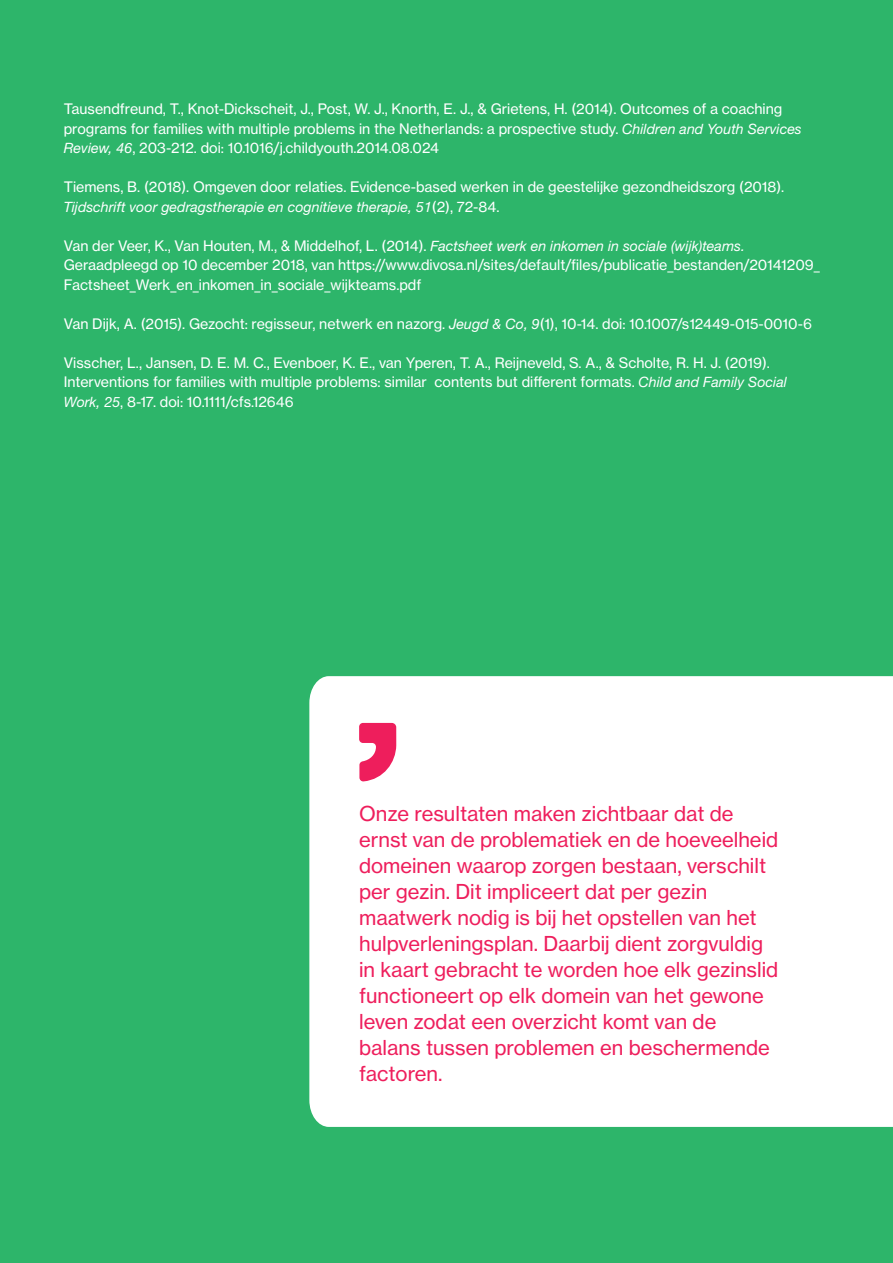
<style>
.page{position:relative;width:893px;height:1263px;background:#2db56a}
.page>*{position:absolute;margin:0;border:0;box-sizing:border-box;transform-origin:0 0}
.t1{font:20.25px/26px "N Haas Grotesk TX Pro 55 Rg";color:#ee1e5c}
.t2{font:14.25px/19.5px "N Haas Grotesk TX Pro 55 Rg";color:#fff}
.t3{font:italic 14.25px "Helvetica Neue";color:#fff}
.s1{font-family:"Helvetica Neue";font-style:italic}
.s2{font-family:"N Haas Grotesk TX Pro 55 Rg";font-style:normal}
</style>
<div class="page">
<div style="left:309px;top:676px;width:584px;height:451px;background:#fff"></div>
<svg style="left:359px;top:723px;width:37px;height:59px;background:#f25987"></svg>
<p class="t2" style="left:64px;top:99px;width:739px">Tausendfreund, T., Knot-Dickscheit, J., Post, W. J., Knorth, E. J., &amp; Grietens, H. (2014). Outcomes of a coaching programs for families with multiple problems in the Netherlands: a prospective study. <span class="s1">Children and Youth Services<br>Review, 46</span>, 203-212. doi: 10.1016/j.childyouth.2014.08.024</p>
<p class="t2" style="left:64px;top:177px;width:722px">Tiemens, B. (2018). Omgeven door relaties. Evidence-based werken in de geestelijke gezondheidszorg (2018).</p>
<p class="t3" style="left:64px;top:198px;width:437px">Tijdschrift voor gedragstherapie en cognitieve therapie, 51<span class="s2">(2), 72-84.</span></p>
<p class="t2" style="left:64px;top:236px;width:758px">Van der Veer, K., Van Houten, M., &amp; Middelhof, L. (2014). <span class="s1">Factsheet werk en inkomen in sociale (wijk)teams.<br></span>Geraadpleegd op 10 december 2018, van https://www.divosa.nl/sites/default/files/publicatie_bestanden/20141209_<br>Factsheet_Werk_en_inkomen_in_sociale_wijkteams.pdf</p>
<p class="t2" style="left:64px;top:314px;width:750px">Van Dijk, A. (2015). Gezocht: regisseur, netwerk en nazorg. <span class="s1">Jeugd &amp; Co, 9</span>(1), 10-14. doi: 10.1007/s12449-015-0010-6</p>
<p class="t2" style="left:64px;top:353px;width:725px">Visscher, L., Jansen, D. E. M. C., Evenboer, K. E., van Yperen, T. A., Reijneveld, S. A., &amp; Scholte, R. H. J. (2019).<br>Interventions for families with multiple problems: similar contents but different formats. <span class="s1">Child and Family Social<br>Work, 25</span>, 8-17. doi: 10.1111/cfs.12646</p>
<p class="t1" style="left:359px;top:800px;width:421px">Onze resultaten maken zichtbaar dat de ernst van de problematiek en de hoeveelheid domeinen waarop zorgen bestaan, verschilt per gezin. Dit impliceert dat per gezin maatwerk nodig is bij het opstellen van het hulpverleningsplan. Daarbij dient zorgvuldig in kaart gebracht te worden hoe elk gezinslid functioneert op elk domein van het gewone leven zodat een overzicht komt van de balans tussen problemen en beschermende factoren.</p>
</div>
